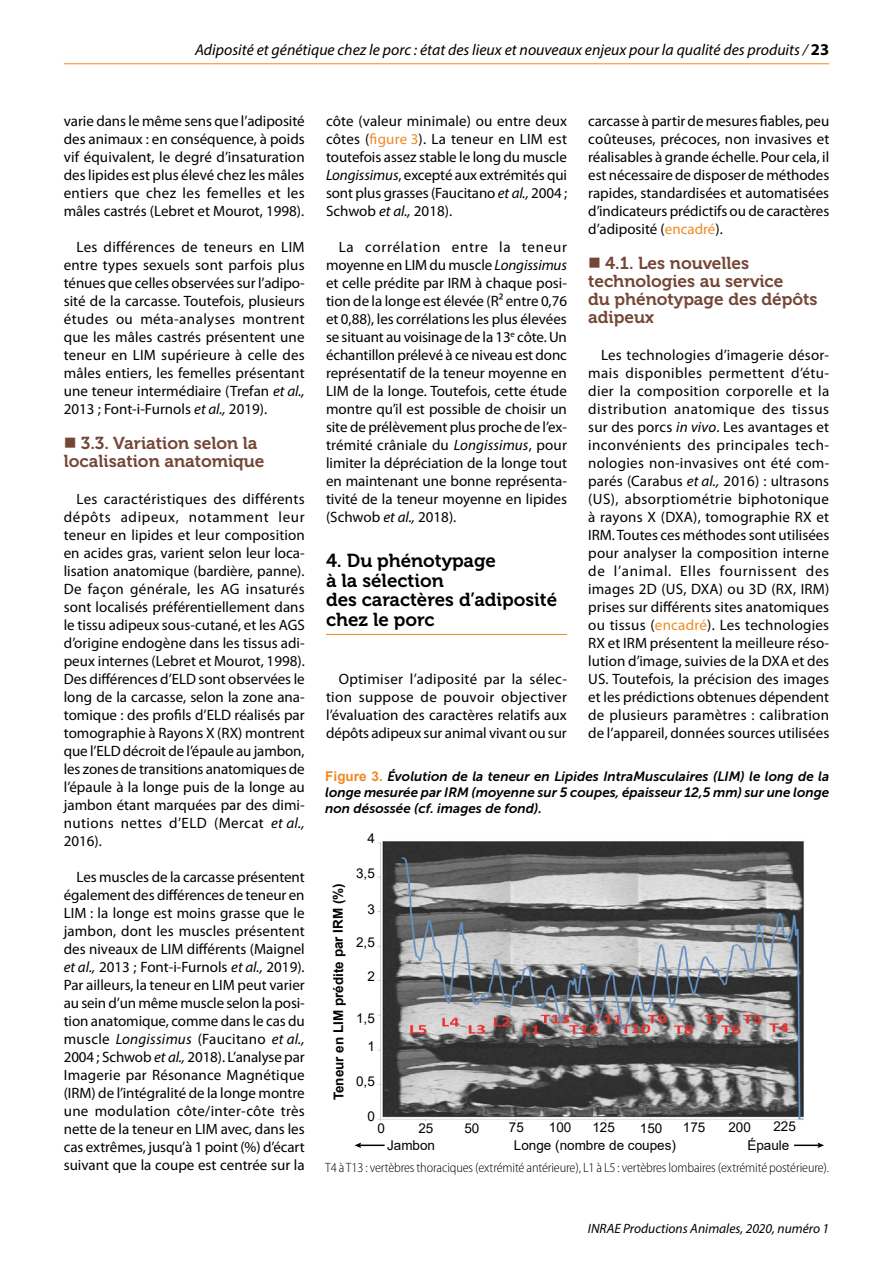
<style>
.page{position:relative;width:893px;height:1263px;background:#fff}
.page>*{position:absolute;margin:0;border:0;box-sizing:border-box;transform-origin:0 0}
.t1{font:18.75px/19.5px "Museo 700";color:#000}
.t2{font:17.25px/18px "Museo 700";color:#754636;text-align:center}
.t3{font:italic 15.75px "Myriad Pro";color:#000}
.t4{font:15px/18px "Myriad Pro";color:#000;text-align:justify}
.t5{font:italic 13.5px/15.8px "Museo Sans 700";color:#000;text-align:justify}
.t6{font:300 semi-condensed 13.5px "Myriad Pro";letter-spacing:-.01em;color:#000}
.t7{font:13.5px/28.5px "Arial";color:#000;text-align:right}
.t8{font:italic 13.5px "Myriad Pro";color:#000}
.t9{font:700 13.5px "Arial";letter-spacing:-.005em;color:#000}
.s1{font-weight:700;font-style:normal;font-size:16.5px}
.s2{font-style:italic}
.s3{color:#f18922}
.s4{font-family:"Arial";font-weight:700;font-style:normal;color:#f18922}
</style>
<div class="page">
<hr style="left:64px;top:63px;width:765px;height:1px;background:#f18922">
<hr style="left:326px;top:634px;width:241px;height:1px;background:#f18922">
<img style="left:377px;top:841px;width:428px;height:280px">
<hr style="left:359px;top:1144px;width:26px;height:2px;background:#000">
<svg style="left:355px;top:1142px;width:6px;height:6px"></svg>
<hr style="left:794px;top:1144px;width:26px;height:2px;background:#000">
<svg style="left:817px;top:1142px;width:7px;height:6px"></svg>
<p class="t3" style="left:195px;top:40px;width:636px">Adiposité et génétique chez le porc : état des lieux et nouveaux enjeux pour la qualité des produits / <span class="s1">23</span></p>
<p class="t4" style="left:64px;top:112px;width:242px">varie dans le même sens que l’adiposité des animaux : en conséquence, à poids vif équivalent, le degré d’insaturation des lipides est plus élevé chez les mâles entiers que chez les femelles et les mâles castrés (Lebret et Mourot, 1998).</p>
<p class="t4" style="left:64px;top:238px;width:243px;text-indent:13px">Les différences de teneurs en LIM entre types sexuels sont parfois plus ténues que celles observées sur l’adipo&shy;sité de la carcasse. Toutefois, plusieurs études ou méta-analyses montrent que les mâles castrés présentent une teneur en LIM supérieure à celle des mâles entiers, les femelles présentant une teneur intermédiaire (Trefan <span class="s2">et al., </span>2013 ; Font-i-Furnols <span class="s2">et al.,</span> 2019).</p>
<p class="t2" style="left:64px;top:434px;width:202px">3.3. Variation selon la localisation anatomique</p>
<p class="t4" style="left:64px;top:490px;width:243px;text-indent:13px">Les caractéristiques des différents dépôts adipeux, notamment leur teneur en lipides et leur composition en acides gras, varient selon leur loca&shy;lisation anatomique (bardière, panne).<br>De façon générale, les AG insaturés sont localisés préférentiellement dans le tissu adipeux sous-cutané, et les AGS d’origine endogène dans les tissus adi&shy;peux internes (Lebret et Mourot, 1998).<br>Des différences d’ELD sont observées le long de la carcasse, selon la zone ana&shy;tomique : des profils d’ELD réalisés par tomographie à Rayons X (RX) montrent que l’ELD décroit de l’épaule au jambon, les zones de transitions anatomiques de l’épaule à la longe puis de la longe au jambon étant marquées par des dimi&shy;nutions nettes d’ELD (Mercat <span class="s2">et al., </span>2016).</p>
<p class="t4" style="left:64px;top:868px;width:243px;text-indent:13px">Les muscles de la carcasse présentent également des différences de teneur en LIM : la longe est moins grasse que le jambon, dont les muscles présentent des niveaux de LIM différents (Maignel <span class="s2">et al.,</span> 2013 ; Font-i-Furnols <span class="s2">et al.,</span> 2019).<br>Par ailleurs, la teneur en LIM peut varier au sein d’un même muscle selon la posi&shy;tion anatomique, comme dans le cas du muscle <span class="s2">Longissimus</span> (Faucitano <span class="s2">et al., </span>2004 ; Schwob <span class="s2">et al.,</span> 2018). L’analyse par Imagerie par Résonance Magnétique (IRM) de l’intégralité de la longe montre une modulation côte/inter-côte très nette de la teneur en LIM avec, dans les cas extrêmes, jusqu’à 1 point (%) d’écart suivant que la coupe est centrée sur la</p>
<p class="t4" style="left:588px;top:112px;width:243px">carcasse à partir de mesures fiables, peu coûteuses, précoces, non invasives et réalisables à grande échelle. Pour cela, il est nécessaire de disposer de méthodes rapides, standardisées et automatisées d’indicateurs prédictifs ou de caractères d’adiposité (<span class="s3">encadré</span>).</p>
<p class="t2" style="left:588px;top:254px;width:231px;text-align:left;text-indent:17px">4.1. Les nouvelles technologies au service<br>du phénotypage des dépôts adipeux</p>
<p class="t4" style="left:588px;top:346px;width:243px;text-indent:13px">Les technologies d’imagerie désor&shy;mais disponibles permettent d’étu&shy;dier la composition corporelle et la distribution anatomique des tissus sur des porcs <span class="s2">in vivo</span>. Les avantages et inconvénients des principales tech&shy;nologies non-invasives ont été com&shy;parés (Carabus <span class="s2">et al.,</span> 2016) : ultrasons (US), absorptiométrie biphotonique à rayons X (DXA), tomographie RX et IRM. Toutes ces méthodes sont utilisées pour analyser la composition interne de l’animal. Elles fournissent des images 2D (US, DXA) ou 3D (RX, IRM) prises sur différents sites anatomiques ou tissus (<span class="s3">encadré</span>). Les technologies RX et IRM présentent la meilleure réso&shy;lution d’image, suivies de la DXA et des US. Toutefois, la précision des images et les prédictions obtenues dépendent de plusieurs paramètres : calibration de l’appareil, données sources utilisées</p>
<p class="t5" style="left:325px;top:768px;width:506px"><span class="s4">Figure 3.</span> Évolution de la teneur en Lipides IntraMusculaires (LIM) le long de la longe mesurée par IRM (moyenne sur 5 coupes, épaisseur 12,5 mm) sur une longe non désossée (cf. images de fond).</p>
<p class="t4" style="left:326px;top:112px;width:243px">côte (valeur minimale) ou entre deux côtes (<span class="s3">figure 3</span>). La teneur en LIM est toutefois assez stable le long du muscle <span class="s2">Longissimus</span>, excepté aux extrémités qui sont plus grasses (Faucitano <span class="s2">et al.,</span> 2004 ; Schwob <span class="s2">et al.,</span> 2018).</p>
<p class="t4" style="left:326px;top:238px;width:243px;text-indent:13px">La corrélation entre la teneur moyenne en LIM du muscle <span class="s2">Longissimus </span>et celle prédite par IRM à chaque posi&shy;tion de la longe est élevée (R² entre 0,76 et 0,88), les corrélations les plus élevées se situant au voisinage de la 13<sup>e</sup> côte. Un échantillon prélevé à ce niveau est donc représentatif de la teneur moyenne en LIM de la longe. Toutefois, cette étude montre qu’il est possible de choisir un site de prélèvement plus proche de l’ex&shy;trémité crâniale du <span class="s2">Longissimus</span>, pour limiter la dépréciation de la longe tout en maintenant une bonne représenta&shy;tivité de la teneur moyenne en lipides (Schwob <span class="s2">et al.,</span> 2018).</p>
<p class="t1" style="left:326px;top:551px;width:233px">4. Du phénotypage<br>à la sélection<br>des caractères d’adiposité chez le porc</p>
<p class="t4" style="left:326px;top:670px;width:242px;text-indent:13px">Optimiser l’adiposité par la sélec&shy;tion suppose de pouvoir objectiver l’évaluation des caractères relatifs aux dépôts adipeux sur animal vivant ou sur</p>
<p class="t9" style="left:329px;top:1100px;width:219px;rotate:-90deg">Teneur en LIM prédite par IRM (%)</p>
<p class="t7" style="left:367px;top:824px;width:9px">4</p>
<p class="t7" style="left:356px;top:859px;width:20px">3,5</p>
<p class="t7" style="left:367px;top:895px;width:9px">3</p>
<p class="t7" style="left:356px;top:928px;width:20px">2,5</p>
<p class="t7" style="left:367px;top:962px;width:9px">2</p>
<p class="t7" style="left:356px;top:1004px;width:20px">1,5<br>1</p>
<p class="t7" style="left:356px;top:1067px;width:20px">0,5</p>
<p class="t7" style="left:367px;top:1102px;width:9px">0</p>
<p class="t7" style="left:377px;top:1114px;width:9px">0</p>
<p class="t7" style="left:418px;top:1114px;width:17px">25</p>
<p class="t7" style="left:464px;top:1114px;width:17px">50</p>
<p class="t7" style="left:509px;top:1113px;width:17px">75</p>
<p class="t7" style="left:549px;top:1113px;width:24px">100</p>
<p class="t7" style="left:592px;top:1113px;width:24px">125</p>
<p class="t7" style="left:640px;top:1114px;width:24px">150</p>
<p class="t7" style="left:683px;top:1113px;width:24px">175</p>
<p class="t7" style="left:728px;top:1113px;width:24px">200</p>
<p class="t7" style="left:773px;top:1112px;width:24px">225</p>
<p class="t7" style="left:387px;top:1131px;width:50px">Jambon</p>
<p class="t7" style="left:514px;top:1131px;width:164px">Longe (nombre de coupes)</p>
<p class="t7" style="left:747px;top:1131px;width:44px">Épaule</p>
<p class="t6" style="left:325px;top:1159px;width:505px">T4 à T13 : vertèbres thoraciques (extrémité antérieure), L1 à L5 : vertèbres lombaires (extrémité postérieure).</p>
<p class="t8" style="left:588px;top:1220px;width:243px">INRAE Productions Animales, 2020, numéro 1</p>
</div>
